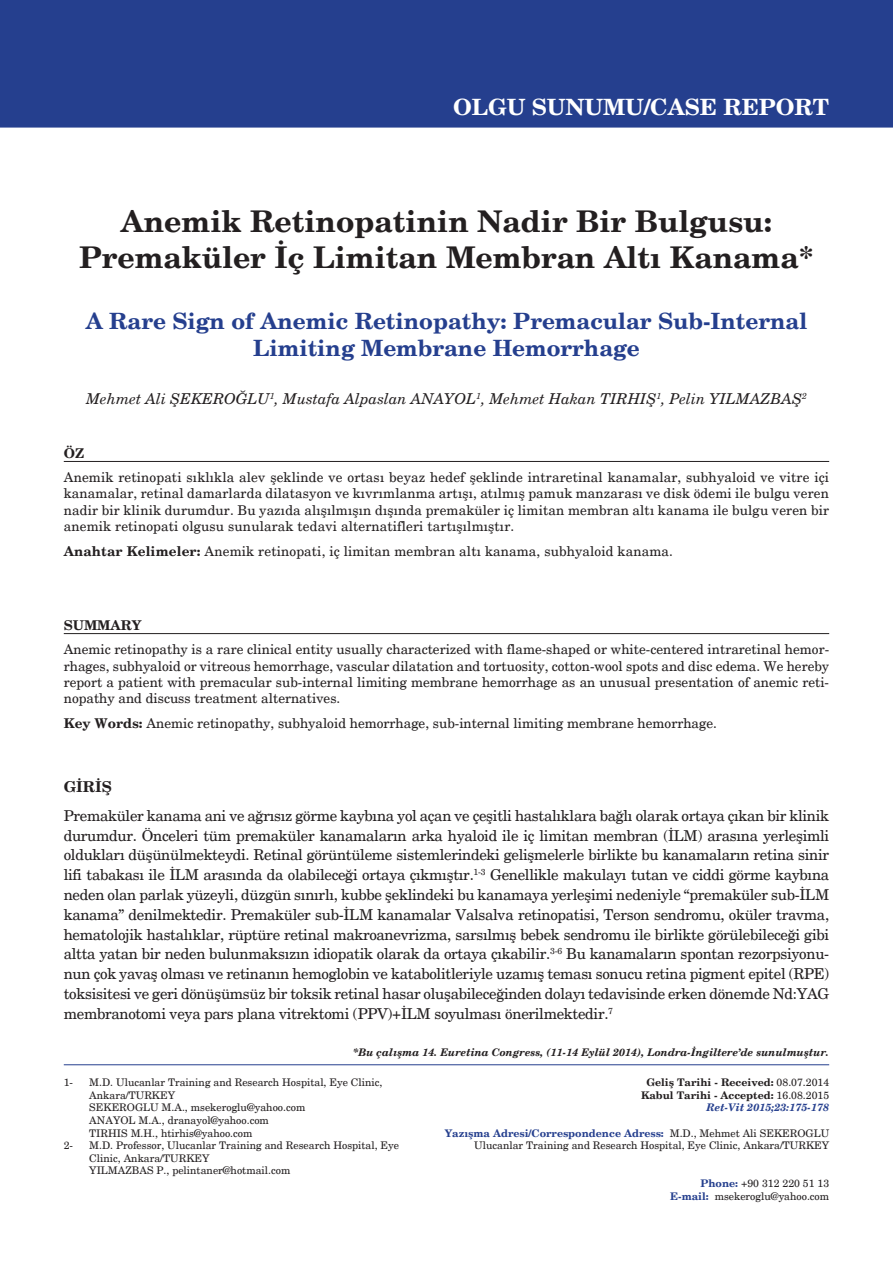
<style>
.page{position:relative;width:893px;height:1263px;background:#fff}
.page>*{position:absolute;margin:0;border:0;box-sizing:border-box;transform-origin:0 0}
.t1{font:700 30px/36px "New Century Schlbk";color:#231f20;text-align:center}
.t2{font:700 22.5px/27px "New Century Schlbk";color:#253f8e;text-align:center}
.t3{font:700 22.5px "New Century Schlbk";color:#fff}
.t4{font:15px/19.8px "New Century Schlbk";letter-spacing:-.02em;color:#231f20;text-align:justify}
.t5{font:italic 15px "New Century Schlbk";color:#231f20}
.t6{font:700 15px "New Century Schlbk";color:#231f20}
.t7{font:13.5px/16.2px "New Century Schlbk";color:#231f20;text-align:justify}
.t8{font:700 13.5px "New Century Schlbk";color:#231f20}
.t9{font:10.5px/12.6px "New Century Schlbk";color:#231f20;text-align:right}
.t10{font:700 10.5px/12.6px "New Century Schlbk";color:#231f20;text-align:right}
.t11{font:italic 700 10.5px "New Century Schlbk";color:#231f20}
.s1{font-weight:700}
.s2{font-weight:400}
.s3{font-style:italic;color:#253f8e}
.s4{font-weight:700;color:#253f8e}
</style>
<div class="page">
<div style="left:0;top:0;width:893px;height:128px;background:#253f8e"></div>
<hr style="left:64px;top:461px;width:765px;height:1px;background:#231f20">
<hr style="left:64px;top:633px;width:765px;height:1px;background:#231f20">
<hr style="left:64px;top:1064px;width:765px;height:1px;background:#253f8e">
<h2 class="t3" style="left:453px;top:92px;width:378px">OLGU SUNUMU/CASE REPORT</h2>
<h1 class="t1" style="left:79px;top:204px;width:736px">Anemik Retinopatinin Nadir Bir Bulgusu:<br>Premaküler İç Limitan Membran Altı Kanama*</h1>
<h2 class="t2" style="left:86px;top:308px;width:723px">A Rare Sign of Anemic Retinopathy: Premacular Sub-Internal<br>Limiting Membrane Hemorrhage</h2>
<p class="t5" style="left:86px;top:390px;width:722px">Mehmet Ali ŞEKEROĞLU<sup>1</sup>, Mustafa Alpaslan ANAYOL<sup>1</sup>, Mehmet Hakan TIRHIŞ<sup>1</sup>, Pelin YILMAZBAŞ<sup>2</sup></p>
<p class="t8" style="left:64px;top:444px;width:22px">ÖZ</p>
<p class="t7" style="left:64px;top:469px;width:767px">Anemik retinopati sıklıkla alev şeklinde ve ortası beyaz hedef şeklinde intraretinal kanamalar, subhyaloid ve vitre içi kanamalar, retinal damarlarda dilatasyon ve kıvrımlanma artışı, atılmış pamuk manzarası ve disk ödemi ile bulgu veren nadir bir klinik durumdur. Bu yazıda alışılmışın dışında premaküler iç limitan membran altı kanama ile bulgu veren bir anemik retinopati olgusu sunularak tedavi alternatifleri tartışılmıştır.</p>
<p class="t7" style="left:64px;top:543px;width:611px"><span class="s1">Anahtar Kelimeler:</span> Anemik retinopati, iç limitan membran altı kanama, subhyaloid kanama.</p>
<p class="t8" style="left:64px;top:616px;width:79px">SUMMARY</p>
<p class="t7" style="left:64px;top:642px;width:767px">Anemic retinopathy is a rare clinical entity usually characterized with flame-shaped or white-centered intraretinal hemor&shy;rhages, subhyaloid or vitreous hemorrhage, vascular dilatation and tortuosity, cotton-wool spots and disc edema. We hereby report a patient with premacular sub-internal limiting membrane hemorrhage as an unusual presentation of anemic reti&shy;nopathy and discuss treatment alternatives.</p>
<p class="t7" style="left:64px;top:715px;width:655px"><span class="s1">Key Words:</span> Anemic retinopathy, subhyaloid hemorrhage, sub-internal limiting membrane hemorrhage.</p>
<p class="t6" style="left:64px;top:778px;width:50px">GİRİŞ</p>
<p class="t4" style="left:64px;top:806px;width:767px">Premaküler kanama ani ve ağrısız görme kaybına yol açan ve çeşitli hastalıklara bağlı olarak ortaya çıkan bir klinik durumdur. Önceleri tüm premaküler kanamaların arka hyaloid ile iç limitan membran (İLM) arasına yerleşimli oldukları düşünülmekteydi. Retinal görüntüleme sistemlerindeki gelişmelerle birlikte bu kanamaların retina sinir lifi tabakası ile İLM arasında da olabileceği ortaya çıkmıştır.<sup>1-3</sup> Genellikle makulayı tutan ve ciddi görme kaybına neden olan parlak yüzeyli, düzgün sınırlı, kubbe şeklindeki bu kanamaya yerleşimi nedeniyle “premaküler sub-İLM kanama” denilmektedir. Premaküler sub-İLM kanamalar Valsalva retinopatisi, Terson sendromu, oküler travma, hematolojik hastalıklar, rüptüre retinal makroanevrizma, sarsılmış bebek sendromu ile birlikte görülebileceği gibi altta yatan bir neden bulunmaksızın idiopatik olarak da ortaya çıkabilir.<sup>3-6</sup> Bu kanamaların spontan rezorpsiyonu&shy;nun çok yavaş olması ve retinanın hemoglobin ve katabolitleriyle uzamış teması sonucu retina pigment epitel (RPE) toksisitesi ve geri dönüşümsüz bir toksik retinal hasar oluşabileceğinden dolayı tedavisinde erken dönemde Nd:YAG membranotomi veya pars plana vitrektomi (PPV)+İLM soyulması önerilmektedir.<sup>7</sup></p>
<p class="t11" style="left:353px;top:1046px;width:477px">*Bu çalışma 14. Euretina Congress, (11-14 Eylül 2014), Londra-İngiltere’de sunulmuştur.</p>
<p class="t9" style="left:64px;top:1076px;width:11px">1-</p>
<p class="t9" style="left:89px;top:1076px;width:295px;text-align:left">M.D. Ulucanlar Training and Research Hospital, Eye Clinic, Ankara/TURKEY<br>SEKEROGLU M.A., msekeroglu@yahoo.com<br>ANAYOL M.A., dranayol@yahoo.com<br>TIRHIS M.H., htirhis@yahoo.com</p>
<p class="t9" style="left:64px;top:1139px;width:11px">2-</p>
<p class="t9" style="left:89px;top:1139px;width:311px;text-align:left">M.D. Professor, Ulucanlar Training and Research Hospital, Eye<br>Clinic, Ankara/TURKEY<br>YILMAZBAS P., pelintaner@hotmail.com</p>
<p class="t10" style="left:641px;top:1076px;width:190px">Geliş Tarihi - Received: <span class="s2">08.07.2014<br></span>Kabul Tarihi - Accepted: <span class="s2">16.08.2015<br></span><span class="s3">Ret-Vit 2015;23:175-178</span></p>
<p class="t9" style="left:445px;top:1127px;width:386px"><span class="s4">Yazışma Adresi/Correspondence Adress:</span> M.D., Mehmet Ali SEKEROGLU<br>Ulucanlar Training and Research Hospital, Eye Clinic, Ankara/TURKEY</p>
<p class="t9" style="left:670px;top:1177px;width:160px"><span class="s4">Phone:</span> +90 312 220 51 13<br><span class="s4">E-mail:</span> msekeroglu@yahoo.com</p>
</div>
